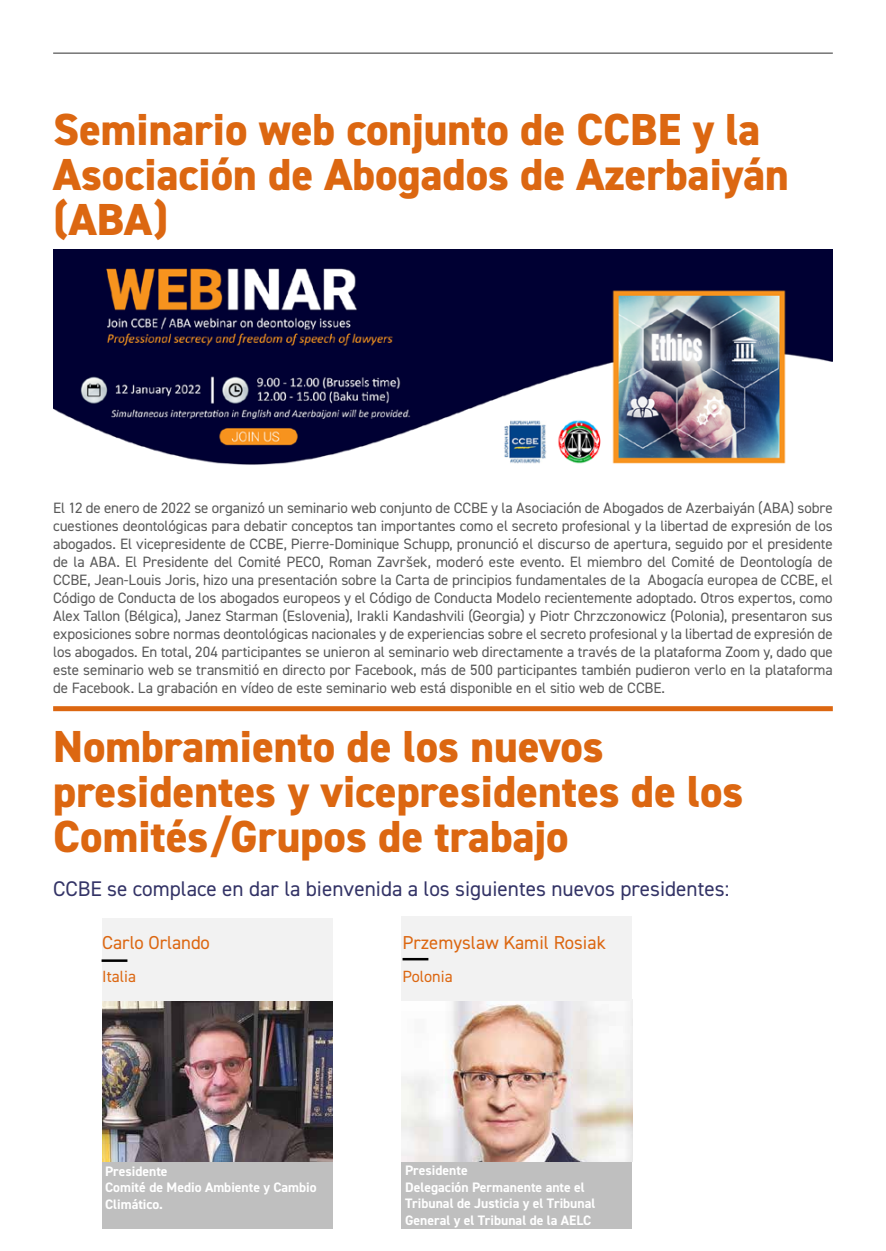
<style>
.page{position:relative;width:886px;height:1251px;background:#fff}
.page>*{position:absolute;margin:0;border:0;box-sizing:border-box;transform-origin:0 0}
.t1{font:800 45px/45px "DIN2014";color:#dc6711}
.t2{font:21.25px "DIN2014";color:#336}
.t3{font:18.75px "DIN2014";color:#dc6711}
.t4{font:16.25px "DIN2014";color:#dc6711}
.t5{font:15px/18px "DIN2014";letter-spacing:-.01em;color:#595959;text-align:justify}
.t6{font:700 13.75px/16.5px "DIN2014";color:#fff}
</style>
<div class="page">
<img style="left:53px;top:249px;width:780px;height:216px">
<div style="left:53px;top:706px;width:780px;height:5px;background:#dc6711"></div>
<hr style="left:53px;top:53px;width:780px;height:1px;background:#595959">
<div style="left:102px;top:1001px;width:230px;height:227px;background:#bfbfbf"></div>
<div style="left:402px;top:1002px;width:230px;height:226px;background:#bfbfbf"></div>
<img style="left:102px;top:1002px;width:230px;height:159px">
<img style="left:402px;top:1001px;width:230px;height:160px">
<div style="left:102px;top:918px;width:230px;height:83px;background:#f2f2f2"></div>
<div style="left:402px;top:917px;width:230px;height:84px;background:#f2f2f2"></div>
<hr style="left:102px;top:959px;width:25px;height:3px;background:#000">
<hr style="left:402px;top:958px;width:26px;height:2px;background:#000">
<h1 class="t1" style="left:53px;top:107px;width:737px">Seminario web conjunto de CCBE y la<br>Asociación de Abogados de Azerbaiyán (ABA)</h1>
<p class="t5" style="left:53px;top:498px;width:781px">El 12 de enero de 2022 se organizó un seminario web conjunto de CCBE y la Asociación de Abogados de Azerbaiyán (ABA) sobre cuestiones deontológicas para debatir conceptos tan importantes como el secreto profesional y la libertad de expresión de los abogados. El vicepresidente de CCBE, Pierre-Dominique Schupp, pronunció el discurso de apertura, seguido por el presidente de la ABA. El Presidente del Comité PECO, Roman Završek, moderó este evento. El miembro del Comité de Deontología de CCBE, Jean-Louis Joris, hizo una presentación sobre la Carta de principios fundamentales de la Abogacía europea de CCBE, el Código de Conducta de los abogados europeos y el Código de Conducta Modelo recientemente adoptado. Otros expertos, como Alex Tallon (Bélgica), Janez Starman (Eslovenia), Irakli Kandashvili (Georgia) y Piotr Chrzczonowicz (Polonia), presentaron sus exposiciones sobre normas deontológicas nacionales y de experiencias sobre el secreto profesional y la libertad de expresión de los abogados. En total, 204 participantes se unieron al seminario web directamente a través de la plataforma Zoom y, dado que este seminario web se transmitió en directo por Facebook, más de 500 participantes también pudieron verlo en la plataforma de Facebook. La grabación en vídeo de este seminario web está disponible en el sitio web de CCBE.</p>
<h1 class="t1" style="left:53px;top:724px;width:692px">Nombramiento de los nuevos presidentes y vicepresidentes de los<br>Comités/Grupos de trabajo</h1>
<h2 class="t2" style="left:53px;top:875px;width:678px">CCBE se complace en dar la bienvenida a los siguientes nuevos presidentes:</h2>
<p class="t3" style="left:102px;top:931px;width:109px">Carlo Orlando</p>
<p class="t4" style="left:102px;top:966px;width:35px">Italia</p>
<p class="t3" style="left:402px;top:931px;width:205px">Przemyslaw Kamil Rosiak</p>
<p class="t4" style="left:402px;top:966px;width:52px">Polonia</p>
<p class="t6" style="left:105px;top:1162px;width:213px">Presidente<br>Comité de Medio Ambiente y Cambio<br>Climático.</p>
<p class="t6" style="left:405px;top:1162px;width:192px">Presidente<br>Delegación Permanente ante el<br>Tribunal de Justicia y el Tribunal<br>General y el Tribunal de la AELC</p>
</div>
